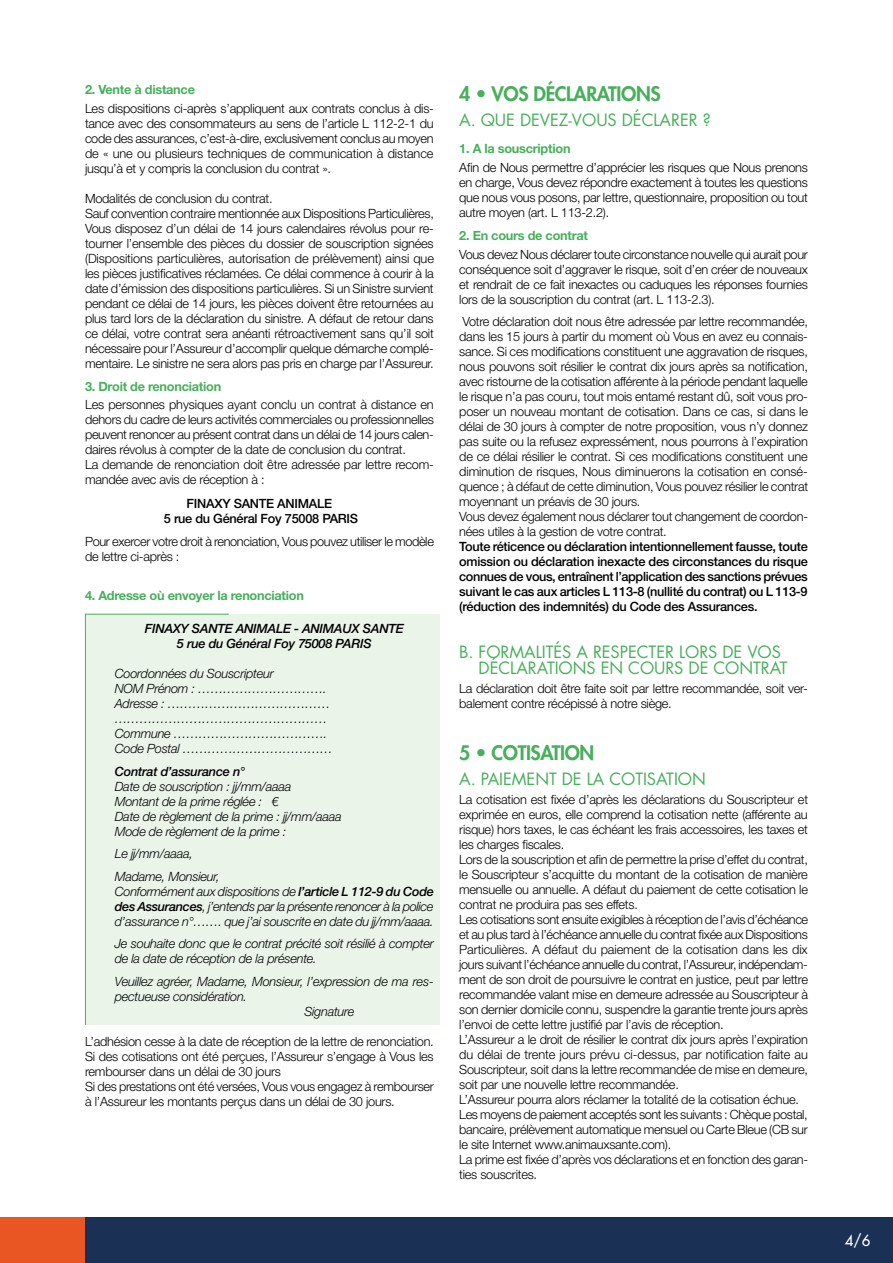
<style>
.page{position:relative;width:893px;height:1263px;background:#fff}
.page>*{position:absolute;margin:0;border:0;box-sizing:border-box;transform-origin:0 0}
.t1{font:800 19.5px "Futura";letter-spacing:-.02em;color:#48af5c}
.t2{font:16.5px/16.5px "Futura";letter-spacing:-.005em;color:#48af5c}
.t3{font:15px "Futura";color:#fff}
.t4{font:300 12.75px/15px "Helvetica Neue LT Std";letter-spacing:-.02em;color:#000}
.t5{font:italic 300 12.75px/15px "Helvetica Neue LT Std";letter-spacing:-.02em;color:#000}
.t6{font:500 12.75px/15px "Helvetica Neue LT Std";letter-spacing:-.02em;color:#000;text-align:center}
.t7{font:700 12.75px "Helvetica Neue LT Std";letter-spacing:-.02em;color:#48af5c}
.t8{font:italic 500 12.75px/15px "Helvetica Neue LT Std";letter-spacing:-.02em;color:#000;text-align:center}
.s1{font-weight:500}
</style>
<div class="page">
<div style="left:85px;top:614px;width:354px;height:411px;background:#eaf4e9"></div>
<div style="left:85px;top:1217px;width:808px;height:46px;background:#1a3155"></div>
<hr style="left:85px;top:614px;width:1px;height:411px;background:#48af5c">
<hr style="left:85px;top:614px;width:144px;height:1px;background:#48af5c">
<div style="left:0;top:1217px;width:45px;height:46px;background:#ea5623"></div>
<div style="left:42px;top:1217px;width:43px;height:46px;background:#ea5623"></div>
<p class="t7" style="left:85px;top:82px;width:111px">2. Vente à distance</p>
<p class="t4" style="left:85px;top:100px;width:350px;text-align:justify">Les dispositions ci-après s’appliquent aux contrats conclus à dis&shy;tance avec des consommateurs au sens de l’article L 112-2-1 du code des assurances, c’est-à-dire, exclusivement conclus au moyen de « une ou plusieurs techniques de communication à distance jusqu’à et y compris la conclusion du contrat ».</p>
<p class="t4" style="left:85px;top:190px;width:350px">Modalités de conclusion du contrat.<br>Sauf convention contraire mentionnée aux Dispositions Particulières, Vous disposez d’un délai de 14 jours calendaires révolus pour re&shy;tourner l’ensemble des pièces du dossier de souscription signées (Dispositions particulières, autorisation de prélèvement) ainsi que les pièces justificatives réclamées. Ce délai commence à courir à la date d’émission des dispositions particulières. Si un Sinistre survient pendant ce délai de 14 jours, les pièces doivent être retournées au plus tard lors de la déclaration du sinistre. A défaut de retour dans ce délai, votre contrat sera anéanti rétroactivement sans qu’il soit nécessaire pour l’Assureur d’accomplir quelque démarche complé&shy;mentaire. Le sinistre ne sera alors pas pris en charge par l’Assureur.</p>
<p class="t7" style="left:85px;top:379px;width:138px">3. Droit de renonciation</p>
<p class="t4" style="left:85px;top:397px;width:350px">Les personnes physiques ayant conclu un contrat à distance en dehors du cadre de leurs activités commerciales ou professionnelles peuvent renoncer au présent contrat dans un délai de 14 jours calen&shy;daires révolus à compter de la date de conclusion du contrat.<br>La demande de renonciation doit être adressée par lettre recom&shy;mandée avec avis de réception à :</p>
<p class="t6" style="left:164px;top:496px;width:196px">FINAXY SANTE ANIMALE<br>5 rue du Général Foy 75008 PARIS</p>
<p class="t4" style="left:85px;top:534px;width:350px">Pour exercer votre droit à renonciation, Vous pouvez utiliser le modèle de lettre ci-après :</p>
<p class="t7" style="left:85px;top:587px;width:220px">4. Adresse où envoyer la renonciation</p>
<p class="t8" style="left:145px;top:621px;width:260px">FINAXY SANTE ANIMALE - ANIMAUX SANTE<br>5 rue du Général Foy 75008 PARIS</p>
<p class="t5" style="left:115px;top:666px;width:220px">Coordonnées du Souscripteur<br>NOM Prénom : ………………………….<br>Adresse : ………………………………… ……………………………………………<br>Commune ……………………………….<br>Code Postal ………………………………</p>
<p class="t8" style="left:115px;top:764px;width:132px">Contrat d’assurance n°</p>
<p class="t5" style="left:115px;top:778px;width:228px">Date de souscription : jj/mm/aaaa<br>Montant de la prime réglée : €<br>Date de règlement de la prime : jj/mm/aaaa Mode de règlement de la prime :</p>
<p class="t5" style="left:115px;top:842px;width:106px;line-height:22.5px">Le jj/mm/aaaa,<br>Madame, Monsieur,</p>
<p class="t5" style="left:115px;top:883px;width:321px;text-align:justify">Conformément aux dispositions de <span class="s1">l’article L 112-9 du Code des Assurances</span>, j’entends par la présente renoncer à la police d’assurance n°……. que j’ai souscrite en date du jj/mm/aaaa.</p>
<p class="t5" style="left:115px;top:936px;width:320px">Je souhaite donc que le contrat précité soit résilié à compter de la date de réception de la présente.</p>
<p class="t5" style="left:115px;top:973px;width:320px">Veuillez agréer, Madame, Monsieur, l’expression de ma res-</p>
<p class="t5" style="left:115px;top:988px;width:134px">pectueuse considération.</p>
<p class="t5" style="left:304px;top:1003px;width:52px">Signature</p>
<p class="t4" style="left:85px;top:1033px;width:350px">L’adhésion cesse à la date de réception de la lettre de renonciation.<br>Si des cotisations ont été perçues, l’Assureur s’engage à Vous les rembourser dans un délai de 30 jours<br>Si des prestations ont été versées, Vous vous engagez à rembourser à l’Assureur les montants perçus dans un délai de 30 jours.</p>
<h1 class="t1" style="left:459px;top:80px;width:203px">4 • VOS DÉCLARATIONS</h1>
<p class="t2" style="left:459px;top:111px;width:253px">A. QUE DEVEZ-VOUS DÉCLARER ?</p>
<p class="t7" style="left:459px;top:141px;width:113px">1. A la souscription</p>
<p class="t4" style="left:459px;top:159px;width:350px;text-align:justify">Afin de Nous permettre d’apprécier les risques que Nous prenons en charge, Vous devez répondre exactement à toutes les questions que nous vous posons, par lettre, questionnaire, proposition ou tout autre moyen (art. L 113-2.2).</p>
<p class="t7" style="left:459px;top:228px;width:130px">2. En cours de contrat</p>
<p class="t4" style="left:459px;top:246px;width:350px;text-align:justify">Vous devez Nous déclarer toute circonstance nouvelle qui aurait pour conséquence soit d’aggraver le risque, soit d’en créer de nouveaux et rendrait de ce fait inexactes ou caduques les réponses fournies lors de la souscription du contrat (art. L 113-2.3).</p>
<p class="t4" style="left:459px;top:314px;width:350px">Votre déclaration doit nous être adressée par lettre recommandée, dans les 15 jours à partir du moment où Vous en avez eu connais&shy;sance. Si ces modifications constituent une aggravation de risques, nous pouvons soit résilier le contrat dix jours après sa notification, avec ristourne de la cotisation afférente à la période pendant laquelle le risque n’a pas couru, tout mois entamé restant dû, soit vous pro&shy;poser un nouveau montant de cotisation. Dans ce cas, si dans le délai de 30 jours à compter de notre proposition, vous n’y donnez pas suite ou la refusez expressément, nous pourrons à l’expiration de ce délai résilier le contrat. Si ces modifications constituent une diminution de risques, Nous diminuerons la cotisation en consé&shy;quence ; à défaut de cette diminution, Vous pouvez résilier le contrat moyennant un préavis de 30 jours.<br>Vous devez également nous déclarer tout changement de coordon&shy;nées utiles à la gestion de votre contrat.</p>
<p class="t6" style="left:459px;top:539px;width:350px;text-align:justify">Toute réticence ou déclaration intentionnellement fausse, toute omission ou déclaration inexacte des circonstances du risque connues de vous, entraînent l’application des sanctions prévues suivant le cas aux articles L 113-8 (nullité du contrat) ou L 113-9 (réduction des indemnités) du Code des Assurances.</p>
<p class="t2" style="left:479px;top:643px;width:310px;text-indent:-19px">B. FORMALITÉS A RESPECTER LORS DE VOS<br>DÉCLARATIONS EN COURS DE CONTRAT</p>
<p class="t4" style="left:459px;top:681px;width:350px">La déclaration doit être faite soit par lettre recommandée, soit ver&shy;balement contre récépissé à notre siège.</p>
<h1 class="t1" style="left:459px;top:739px;width:137px">5 • COTISATION</h1>
<p class="t2" style="left:459px;top:770px;width:248px">A. PAIEMENT DE LA COTISATION</p>
<p class="t4" style="left:459px;top:791px;width:350px">La cotisation est fixée d’après les déclarations du Souscripteur et exprimée en euros, elle comprend la cotisation nette (afférente au risque) hors taxes, le cas échéant les frais accessoires, les taxes et les charges fiscales.<br>Lors de la souscription et afin de permettre la prise d’effet du contrat, le Souscripteur s’acquitte du montant de la cotisation de manière mensuelle ou annuelle. A défaut du paiement de cette cotisation le contrat ne produira pas ses effets.<br>Les cotisations sont ensuite exigibles à réception de l’avis d’échéance et au plus tard à l’échéance annuelle du contrat fixée aux Dispositions Particulières. A défaut du paiement de la cotisation dans les dix jours suivant l’échéance annuelle du contrat, l’Assureur, indépendam&shy;ment de son droit de poursuivre le contrat en justice, peut par lettre recommandée valant mise en demeure adressée au Souscripteur à son dernier domicile connu, suspendre la garantie trente jours après l’envoi de cette lettre justifié par l’avis de réception.<br>L’Assureur a le droit de résilier le contrat dix jours après l’expiration du délai de trente jours prévu ci-dessus, par notification faite au Souscripteur, soit dans la lettre recommandée de mise en demeure, soit par une nouvelle lettre recommandée.<br>L’Assureur pourra alors réclamer la totalité de la cotisation échue.<br>Les moyens de paiement acceptés sont les suivants : Chèque postal, bancaire, prélèvement automatique mensuel ou Carte Bleue (CB sur le site Internet www.animauxsante.com).<br>La prime est fixée d’après vos déclarations et en fonction des garan&shy;ties souscrites.</p>
<p class="t3" style="left:845px;top:1231px;width:27px">4/6</p>
</div>
